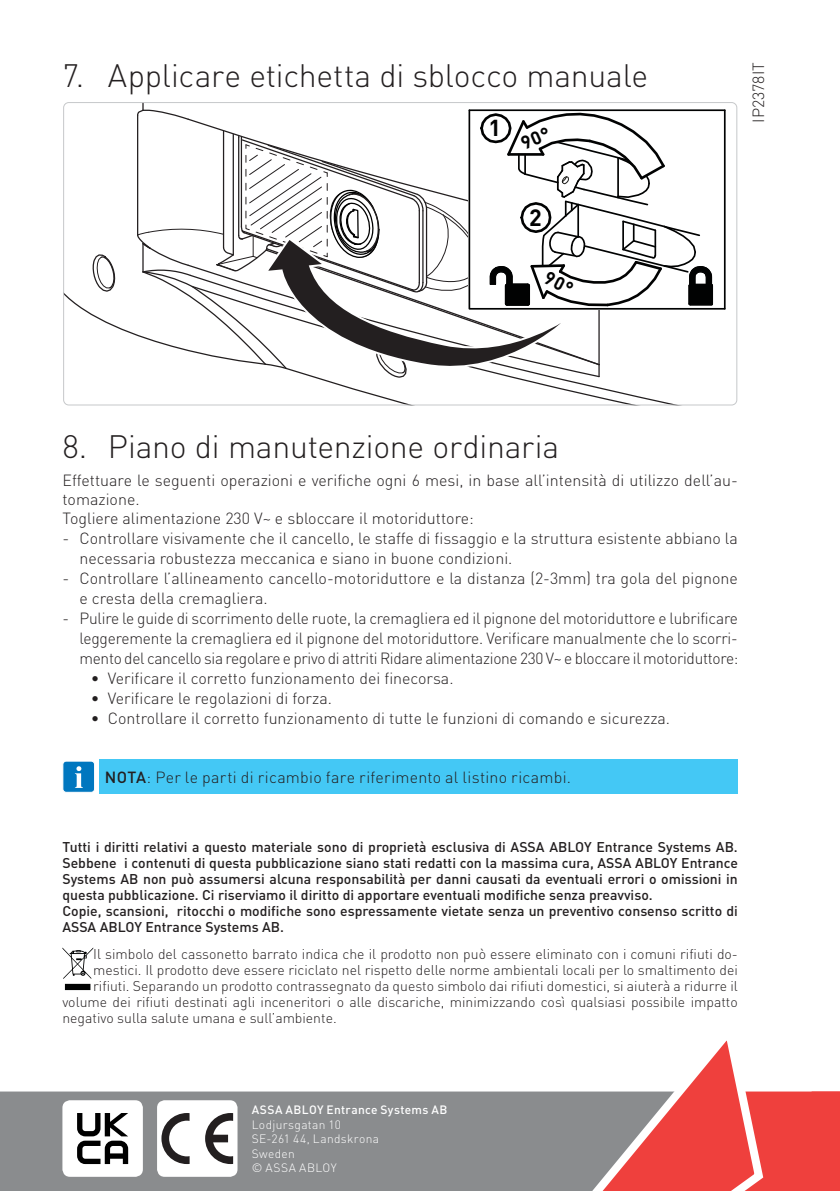
<style>
.page{position:relative;width:840px;height:1191px;background:#fff}
.page>*{position:absolute;margin:0;border:0;box-sizing:border-box;transform-origin:0 0}
.t1{font:300 32px "DIN Pro";letter-spacing:-.01em;color:#231f20}
.t2{font:700 23.2px "DIN Pro";color:#010202}
.t3{font:700 22.8px "DIN Pro";color:#010202}
.t4{font:300 16px/20px "DIN Pro";color:#231f20}
.t5{font:500 14px/16px "DIN Pro";color:#231f20}
.t6{font:300 14px "DIN Pro";color:#231f20}
.t7{font:300 12px/14.4px "DIN Pro";letter-spacing:.03em;color:#fff}
.t8{font:500 12px "DIN Pro";letter-spacing:.025em;color:#fff}
.s1{font-weight:500}
</style>
<div class="page">
<div style="left:0;top:1091px;width:527px;height:100px;background:#8a8c8e"></div>
<div style="left:767px;top:1091px;width:72px;height:100px;background:#ef403d"></div>
<svg style="left:527px;top:1040px;width:240px;height:151px"></svg>
<div style="left:157px;top:1100px;width:80px;height:76px;background:#fff;border-radius:8px"></div>
<svg style="left:161px;top:1113px;width:28px;height:51px"></svg>
<svg style="left:205px;top:1113px;width:28px;height:51px"></svg>
<div style="left:62px;top:1100px;width:81px;height:76px;background:#fff;border-radius:8px"></div>
<svg style="left:77px;top:1113px;width:51px;height:51px"></svg>
<div style="left:99px;top:759px;width:638px;height:34px;background:#44c8f5"></div>
<div style="left:63px;top:761px;width:31px;height:31px;background:#0077bf;border-radius:3px"></div>
<div style="left:62px;top:760px;width:33px;height:32px;border:1px solid #fff;border-radius:3px"></div>
<svg style="left:75px;top:766px;width:8px;height:22px"></svg>
<hr style="left:723px;top:110px;width:2px;height:199px;background:#010202">
<svg style="left:62px;top:947px;width:31px;height:43px"></svg>
<svg style="left:63px;top:102px;width:650px;height:304px"></svg>
<h1 class="t1" style="left:62px;top:64px;width:587px">7. Applicare etichetta di sblocco manuale</h1>
<h3 class="t3" style="left:488px;top:115px;width:14px">1</h3>
<h2 class="t2" style="left:529px;top:204px;width:14px">2</h2>
<p class="t4" style="left:750px;top:123px;width:62px;rotate:-90deg">IP2378IT</p>
<h1 class="t1" style="left:62px;top:435px;width:498px">8. Piano di manutenzione ordinaria</h1>
<p class="t4" style="left:62px;top:472px;width:676px;line-height:19.2px">Effettuare le seguenti operazioni e verifiche ogni 6 mesi, in base all’intensità di utilizzo dell’au&shy;tomazione.<br>Togliere alimentazione 230 V~ e sbloccare il motoriduttore:</p>
<p class="t4" style="left:79px;top:530px;width:659px;text-indent:-17px">- Controllare visivamente che il cancello, le staffe di fissaggio e la struttura esistente abbiano la necessaria robustezza meccanica e siano in buone condizioni.</p>
<p class="t4" style="left:79px;top:570px;width:659px;text-indent:-17px">- Controllare l’allineamento cancello-motoriduttore e la distanza (2-3mm) tra gola del pignone e cresta della cremagliera.</p>
<p class="t4" style="left:79px;top:610px;width:660px;text-align:justify;text-indent:-17px">- Pulire le guide di scorrimento delle ruote, la cremagliera ed il pignone del motoriduttore e lubrificare leggeremente la cremagliera ed il pignone del motoriduttore. Verificare manualmente che lo scorri&shy;mento del cancello sia regolare e privo di attriti Ridare alimentazione 230 V~ e bloccare il motoriduttore:</p>
<p class="t4" style="left:91px;top:670px;width:364px">• Verificare il corretto funzionamento dei finecorsa.</p>
<p class="t4" style="left:91px;top:690px;width:242px">• Verificare le regolazioni di forza.</p>
<p class="t4" style="left:91px;top:710px;width:580px">• Controllare il corretto funzionamento di tutte le funzioni di comando e sicurezza.</p>
<p class="t4" style="left:105px;top:769px;width:467px"><span class="s1">NOTA</span>: Per le parti di ricambio fare riferimento al listino ricambi.</p>
<p class="t5" style="left:62px;top:840px;width:676px">Tutti i diritti relativi a questo materiale sono di proprietà esclusiva di ASSA ABLOY Entrance Systems AB.<br>Sebbene i contenuti di questa pubblicazione siano stati redatti con la massima cura, ASSA ABLOY Entrance Systems AB non può assumersi alcuna responsabilità per danni causati da eventuali errori o omissioni in questa pubblicazione. Ci riserviamo il diritto di apportare eventuali modifiche senza preavviso.<br>Copie, scansioni, ritocchi o modifiche sono espressamente vietate senza un preventivo consenso scritto di ASSA ABLOY Entrance Systems AB.</p>
<p class="t6" style="left:93px;top:949px;width:645px">Il simbolo del cassonetto barrato indica che il prodotto non può essere eliminato con i comuni rifiuti do-</p>
<p class="t6" style="left:93px;top:965px;width:645px">mestici. Il prodotto deve essere riciclato nel rispetto delle norme ambientali locali per lo smaltimento dei</p>
<p class="t6" style="left:93px;top:981px;width:645px">rifiuti. Separando un prodotto contrassegnato da questo simbolo dai rifiuti domestici, si aiuterà a ridurre il</p>
<p class="t6" style="left:62px;top:997px;width:676px">volume dei rifiuti destinati agli inceneritori o alle discariche, minimizzando così qualsiasi possibile impatto</p>
<p class="t6" style="left:62px;top:1013px;width:275px">negativo sulla salute umana e sull’ambiente.</p>
<p class="t8" style="left:251px;top:1105px;width:197px">ASSA ABLOY Entrance Systems AB</p>
<p class="t7" style="left:251px;top:1118px;width:129px">Lodjursgatan 10<br>SE-261 44, Landskrona<br>Sweden<br>© ASSA ABLOY</p>
</div>
